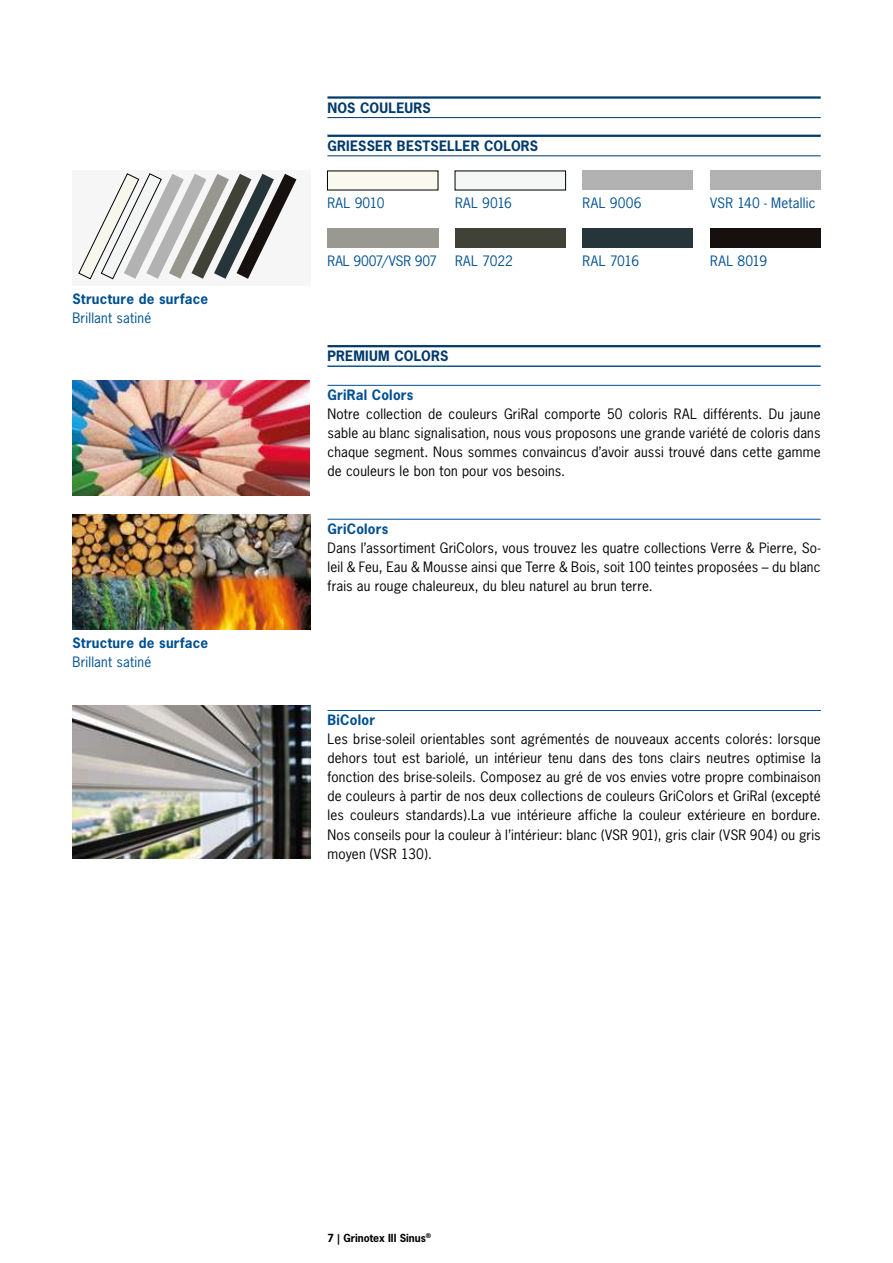
<style>
.page{position:relative;width:893px;height:1263px;background:#fff}
.page>*{position:absolute;margin:0;border:0;box-sizing:border-box;transform-origin:0 0}
.t1{font:13.5px/19.2px "News Gothic";letter-spacing:.015em;color:#000;text-align:justify}
.t2{font:13.5px "News Gothic";letter-spacing:.015em;color:#005092}
.t3{font:700 13.5px "News Gothic";letter-spacing:.02em;color:#005092}
.t4{font:700 13.5px "News Gothic";letter-spacing:.01em;color:#003a6b}
.t5{font:13.5px "News Gothic";letter-spacing:-.01em;color:#005092}
.t6{font:700 10.5px "News Gothic";color:#000}
</style>
<div class="page">
<img style="left:72px;top:706px;width:238px;height:153px">
<img style="left:72px;top:514px;width:238px;height:116px">
<img style="left:72px;top:380px;width:238px;height:115px">
<div style="left:72px;top:170px;width:238px;height:116px;background:#f6f6f6"></div>
<svg style="left:79px;top:174px;width:217px;height:105px"></svg>
<div style="left:583px;top:171px;width:110px;height:19px;background:#b3b2b2"></div>
<div style="left:710px;top:228px;width:111px;height:19px;background:#16110e"></div>
<div style="left:583px;top:228px;width:110px;height:19px;background:#253539"></div>
<div style="left:455px;top:228px;width:111px;height:19px;background:#414237"></div>
<div style="left:710px;top:171px;width:111px;height:19px;background:#b2b2b2"></div>
<hr style="left:328px;top:710px;width:493px;height:1px;background:#005092">
<hr style="left:328px;top:345px;width:493px;height:2px;background:#003a6b">
<hr style="left:328px;top:366px;width:493px;height:1px;background:#005092">
<hr style="left:328px;top:385px;width:493px;height:1px;background:#005092">
<hr style="left:328px;top:519px;width:493px;height:1px;background:#005092">
<hr style="left:327px;top:96px;width:494px;height:3px;background:#003a6b">
<hr style="left:327px;top:117px;width:494px;height:1px;background:#003a6b">
<hr style="left:327px;top:135px;width:494px;height:2px;background:#003a6b">
<hr style="left:327px;top:156px;width:494px;height:1px;background:#003a6b">
<p class="t3" style="left:72px;top:290px;width:137px">Structure de surface</p>
<p class="t2" style="left:72px;top:309px;width:80px">Brillant satiné</p>
<p class="t3" style="left:72px;top:634px;width:137px">Structure de surface</p>
<p class="t2" style="left:72px;top:654px;width:80px">Brillant satiné</p>
<p class="t4" style="left:327px;top:99px;width:105px">NOS COULEURS</p>
<p class="t4" style="left:327px;top:137px;width:212px">GRIESSER BESTSELLER COLORS</p>
<p class="t2" style="left:327px;top:195px;width:59px">RAL 9010</p>
<p class="t2" style="left:455px;top:195px;width:59px">RAL 9016</p>
<p class="t2" style="left:583px;top:195px;width:60px">RAL 9006</p>
<p class="t2" style="left:710px;top:195px;width:107px">VSR 140 - Metallic</p>
<p class="t5" style="left:328px;top:252px;width:111px">RAL 9007/VSR 907</p>
<p class="t2" style="left:710px;top:252px;width:59px">RAL 8019</p>
<p class="t2" style="left:455px;top:252px;width:59px">RAL 7022</p>
<p class="t2" style="left:583px;top:252px;width:58px">RAL 7016</p>
<p class="t4" style="left:328px;top:347px;width:122px">PREMIUM COLORS</p>
<p class="t3" style="left:328px;top:385px;width:87px">GriRal Colors</p>
<p class="t1" style="left:328px;top:404px;width:495px">Notre collection de couleurs GriRal comporte 50 coloris RAL différents. Du jaune sable au blanc signalisation, nous vous proposons une grande variété de coloris dans chaque segment. Nous sommes convaincus d’avoir aussi trouvé dans cette gamme de couleurs le bon ton pour vos besoins.</p>
<p class="t3" style="left:328px;top:519px;width:62px">GriColors</p>
<p class="t1" style="left:328px;top:538px;width:495px">Dans l’assortiment GriColors, vous trouvez les quatre collections Verre &amp; Pierre, So&shy;leil &amp; Feu, Eau &amp; Mousse ainsi que Terre &amp; Bois, soit 100 teintes proposées – du blanc frais au rouge chaleureux, du bleu naturel au brun terre.</p>
<p class="t3" style="left:328px;top:711px;width:49px">BiColor</p>
<p class="t1" style="left:328px;top:729px;width:495px">Les brise-soleil orientables sont agrémentés de nouveaux accents colorés: lorsque dehors tout est bariolé, un intérieur tenu dans des tons clairs neutres optimise la fonction des brise-soleils. Composez au gré de vos envies votre propre combinaison de couleurs à partir de nos deux collections de couleurs GriColors et GriRal (excepté les couleurs standards).La vue intérieure affiche la couleur extérieure en bordure.<br>Nos conseils pour la couleur à l’intérieur: blanc (VSR 901), gris clair (VSR 904) ou gris moyen (VSR 130).</p>
<p class="t6" style="left:327px;top:1231px;width:105px">7 | Grinotex III -Sinus<sup>®</sup></p>
</div>
